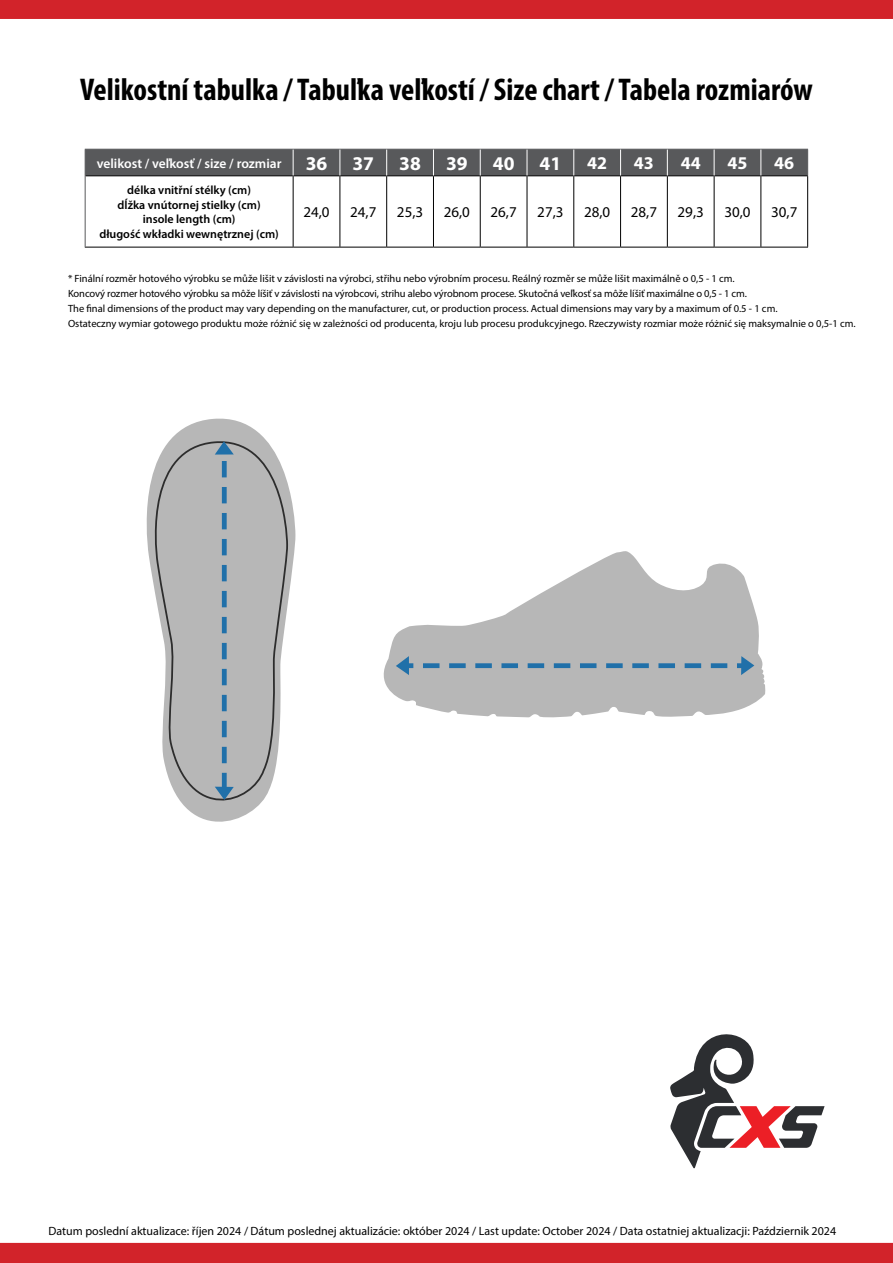
<style>
.page{position:relative;width:893px;height:1263px;background:#fff}
.page>*{position:absolute;margin:0;border:0;box-sizing:border-box;transform-origin:0 0}
.t1{font:700 condensed 31.5px "Myriad Pro";color:#000}
.t2{font:700 19.5px "Myriad Pro";color:#fff}
.t3{font:700 18px "Myriad Pro";color:#fff}
.t4{font:15px "Myriad Pro";color:#000}
.t5{font:600 13.5px "Myriad Pro";color:#fff}
.t6{font:12px "Myriad Pro";color:#000}
.t7{font:600 12px/14.4px "Myriad Pro";color:#000;text-align:center}
.t8{font:10.5px/15px "Myriad Pro";color:#000}
.s1{font-weight:700;font-size:19.5px}
</style>
<div class="page">
<svg style="left:146px;top:418px;width:150px;height:176px"></svg>
<svg style="left:148px;top:435px;width:141px;height:387px"></svg>
<svg style="left:383px;top:551px;width:382px;height:167px;fill:#b7b7b7"></svg>
<div style="left:737px;top:663px;width:8px;height:5px;background:#2070a9"></div>
<svg style="left:418px;top:663px;width:309px;height:5px;background:#5b8cae"></svg>
<div style="left:405px;top:663px;width:8px;height:5px;background:#2070a9"></div>
<svg style="left:396px;top:656px;width:13px;height:19px"></svg>
<svg style="left:741px;top:656px;width:13px;height:19px"></svg>
<svg style="left:215px;top:441px;width:19px;height:359px;background:#99a8b3"></svg>
<svg style="left:670px;top:1034px;width:155px;height:134px"></svg>
<hr style="left:293px;top:176px;width:1px;height:71px;background:#000">
<hr style="left:340px;top:176px;width:1px;height:71px;background:#000">
<hr style="left:386px;top:176px;width:1px;height:71px;background:#000">
<hr style="left:433px;top:176px;width:1px;height:71px;background:#000">
<hr style="left:480px;top:176px;width:1px;height:71px;background:#000">
<hr style="left:527px;top:176px;width:1px;height:71px;background:#000">
<hr style="left:573px;top:176px;width:1px;height:71px;background:#000">
<hr style="left:620px;top:176px;width:1px;height:71px;background:#000">
<hr style="left:667px;top:176px;width:1px;height:71px;background:#000">
<hr style="left:714px;top:176px;width:1px;height:71px;background:#000">
<hr style="left:760px;top:176px;width:1px;height:71px;background:#000">
<hr style="left:807px;top:176px;width:1px;height:71px;background:#000">
<hr style="left:85px;top:247px;width:208px;height:1px;background:#000">
<hr style="left:293px;top:247px;width:47px;height:1px;background:#000">
<hr style="left:340px;top:247px;width:47px;height:1px;background:#000">
<hr style="left:387px;top:247px;width:46px;height:1px;background:#000">
<hr style="left:433px;top:247px;width:47px;height:1px;background:#000">
<hr style="left:480px;top:247px;width:47px;height:1px;background:#000">
<hr style="left:527px;top:247px;width:47px;height:1px;background:#000">
<hr style="left:574px;top:247px;width:47px;height:1px;background:#000">
<hr style="left:621px;top:247px;width:46px;height:1px;background:#000">
<hr style="left:667px;top:247px;width:47px;height:1px;background:#000">
<hr style="left:714px;top:247px;width:47px;height:1px;background:#000">
<hr style="left:761px;top:247px;width:47px;height:1px;background:#000">
<hr style="left:85px;top:176px;width:1px;height:71px;background:#58595b">
<svg style="left:85px;top:149px;width:723px;height:27px;background:#58595b"></svg>
<div style="left:0;top:0;width:893px;height:19px;background:#d2232a"></div>
<div style="left:0;top:1243px;width:893px;height:20px;background:#d2232a"></div>
<h1 class="t1" style="left:80px;top:70px;width:734px">Velikostní tabulka / Tabuľka veľkostí / Size chart / Tabela rozmiarów</h1>
<p class="t5" style="left:97px;top:154px;width:232px">velikost / veľkosť / size / rozmiar <span class="s1">36</span></p>
<h2 class="t2" style="left:352px;top:151px;width:23px">37</h2>
<h2 class="t2" style="left:399px;top:151px;width:23px">38</h2>
<h2 class="t2" style="left:446px;top:151px;width:23px">39</h2>
<h2 class="t2" style="left:493px;top:151px;width:23px">40</h2>
<h2 class="t2" style="left:540px;top:151px;width:23px">41</h2>
<h3 class="t3" style="left:587px;top:151px;width:21px">42</h3>
<h3 class="t3" style="left:634px;top:151px;width:21px">43</h3>
<h3 class="t3" style="left:681px;top:151px;width:21px">44</h3>
<h3 class="t3" style="left:727px;top:151px;width:21px">45</h3>
<h3 class="t3" style="left:774px;top:151px;width:21px">46</h3>
<p class="t7" style="left:99px;top:183px;width:181px">délka vnitřní stélky (cm)<br>dĺžka vnútornej stielky (cm)<br>insole length (cm)<br>długość wkładki wewnętrznej (cm)</p>
<h3 class="t4" style="left:303px;top:203px;width:28px">24,0</h3>
<h3 class="t4" style="left:350px;top:203px;width:28px">24,7</h3>
<h3 class="t4" style="left:397px;top:203px;width:28px">25,3</h3>
<h3 class="t4" style="left:444px;top:203px;width:28px">26,0</h3>
<h3 class="t4" style="left:490px;top:203px;width:28px">26,7</h3>
<h3 class="t4" style="left:537px;top:203px;width:28px">27,3</h3>
<h3 class="t4" style="left:584px;top:203px;width:28px">28,0</h3>
<h3 class="t4" style="left:631px;top:203px;width:28px">28,7</h3>
<h3 class="t4" style="left:678px;top:203px;width:28px">29,3</h3>
<h3 class="t4" style="left:724px;top:203px;width:28px">30,0</h3>
<h3 class="t4" style="left:771px;top:203px;width:28px">30,7</h3>
<p class="t8" style="left:68px;top:271px;width:789px">* Finální rozměr hotového výrobku se může lišit v závislosti na výrobci, střihu nebo výrobním procesu. Reálný rozměr se může lišit maximálně o 0,5 - 1 cm.<br>Koncový rozmer hotového výrobku sa môže líšiť v závislosti na výrobcovi, strihu alebo výrobnom procese. Skutočná veľkosť sa môže líšiť maximálne o 0,5 - 1 cm.<br>The final dimensions of the product may vary depending on the manufacturer, cut, or production process. Actual dimensions may vary by a maximum of 0.5 - 1 cm.<br>Ostateczny wymiar gotowego produktu może różnić się w zależności od producenta, kroju lub procesu produkcyjnego. Rzeczywisty rozmiar może różnić się maksymalnie o 0,5-1 cm.</p>
<p class="t6" style="left:49px;top:1223px;width:789px">Datum poslední aktualizace: říjen 2024 / Dátum poslednej aktualizácie: október 2024 / Last update: October 2024 / Data ostatniej aktualizacji: Październik 2024</p>
</div>
